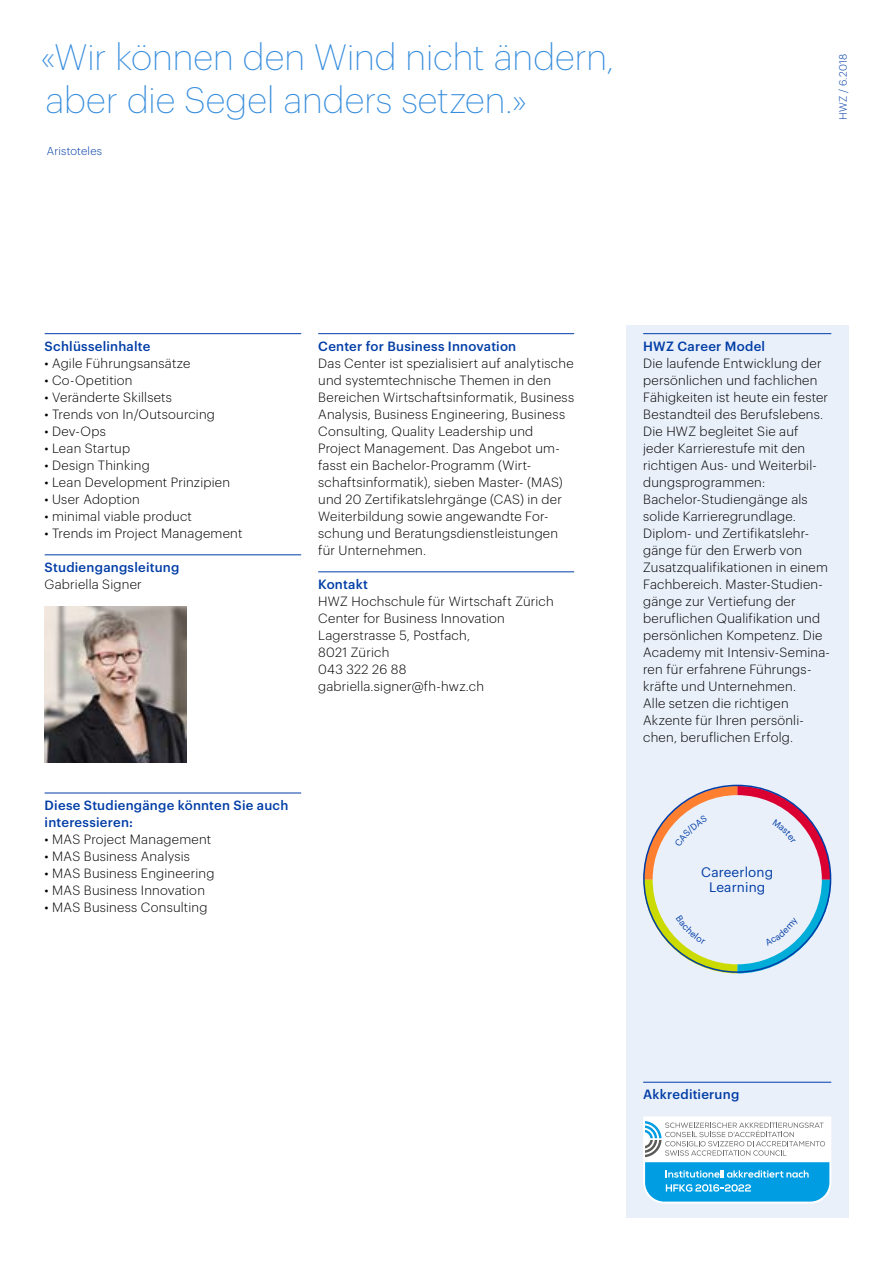
<style>
.page{position:relative;width:893px;height:1263px;background:#fff}
.page>*{position:absolute;margin:0;border:0;box-sizing:border-box;transform-origin:0 0}
.t1{font:200 36px/42.5px "Graphik";color:#368ddd}
.t2{font:13.5px/15px "Graphik";letter-spacing:.01em;color:#003da6;text-align:center}
.t3{font:300 13.2px/17px "Graphik";letter-spacing:.015em;color:#000}
.t4{font:500 13.2px/17px "Graphik";letter-spacing:.02em;color:#003da6}
.t5{font:300 11.25px "Graphik";letter-spacing:.02em;color:#003da6}
.t6{font:300 10.5px "Graphik";letter-spacing:.025em;color:#003da6}
</style>
<div class="page">
<div style="left:626px;top:325px;width:222px;height:893px;background:#eaf0fa"></div>
<hr style="left:643px;top:333px;width:188px;height:1px;background:#003da6">
<svg style="left:643px;top:1117px;width:188px;height:86px;background:#8ecde9"></svg>
<hr style="left:45px;top:333px;width:256px;height:1px;background:#003da6">
<hr style="left:45px;top:555px;width:256px;height:1px;background:#003da6">
<hr style="left:45px;top:793px;width:256px;height:1px;background:#003da6">
<hr style="left:318px;top:333px;width:256px;height:1px;background:#003da6">
<hr style="left:318px;top:572px;width:256px;height:1px;background:#003da6">
<hr style="left:643px;top:1082px;width:188px;height:1px;background:#003da6">
<img style="left:45px;top:606px;width:141px;height:156px">
<svg style="left:643px;top:786px;width:188px;height:187px"></svg>
<h1 class="t1" style="left:40px;top:33px;width:575px">«Wir können den Wind nicht ändern, aber die Segel anders setzen.»</h1>
<p class="t5" style="left:47px;top:143px;width:57px">Aristoteles</p>
<p class="t6" style="left:835px;top:120px;width:68px;rotate:-90deg">HWZ / 6.2018</p>
<p class="t4" style="left:45px;top:336px;width:107px">Schlüsselinhalte</p>
<p class="t3" style="left:45px;top:354px;width:147px">• Agile Führungsansätze</p>
<p class="t3" style="left:45px;top:371px;width:89px">• Co-Opetition</p>
<p class="t3" style="left:45px;top:388px;width:129px">• Veränderte Skillsets</p>
<p class="t3" style="left:45px;top:405px;width:172px">• Trends von In/Outsourcing</p>
<p class="t3" style="left:45px;top:422px;width:63px">• Dev-Ops</p>
<p class="t3" style="left:45px;top:439px;width:87px">• Lean Startup</p>
<p class="t3" style="left:45px;top:456px;width:107px">• Design Thinking</p>
<p class="t3" style="left:45px;top:473px;width:187px">• Lean Development Prinzipien</p>
<p class="t3" style="left:45px;top:490px;width:97px">• User Adoption</p>
<p class="t3" style="left:45px;top:507px;width:149px">• minimal viable product</p>
<p class="t3" style="left:45px;top:524px;width:199px">• Trends im Project Management</p>
<p class="t4" style="left:45px;top:558px;width:136px">Studiengangsleitung</p>
<p class="t3" style="left:45px;top:575px;width:99px">Gabriella Signer</p>
<p class="t4" style="left:318px;top:336px;width:200px">Center for Business Innovation</p>
<p class="t3" style="left:318px;top:354px;width:257px">Das Center ist spezialisiert auf analytische und systemtechnische Themen in den Bereichen Wirtschaftsinformatik, Business Analysis, Business Engineering, Business Consulting, Quality Leadership und Project Management. Das Angebot um&shy;fasst ein Bachelor-Programm (Wirt&shy;schaftsinformatik), sieben Master- (MAS) und 20 Zertifikatslehrgänge (CAS) in der Weiterbildung sowie angewandte For&shy;schung und Beratungsdienstleistungen für Unternehmen.</p>
<p class="t4" style="left:318px;top:575px;width:51px">Kontakt</p>
<p class="t3" style="left:318px;top:592px;width:237px">HWZ Hochschule für Wirtschaft Zürich<br>Center for Business Innovation<br>Lagerstrasse 5, Postfach,<br>8021 Zürich<br>043 322 26 88 gabriella.signer@fh-hwz.ch</p>
<p class="t4" style="left:45px;top:796px;width:245px">Diese Studiengänge könnten Sie auch interessieren:</p>
<p class="t3" style="left:45px;top:830px;width:168px">• MAS Project Management</p>
<p class="t3" style="left:45px;top:847px;width:147px">• MAS Business Analysis</p>
<p class="t3" style="left:45px;top:864px;width:171px">• MAS Business Engineering</p>
<p class="t3" style="left:45px;top:881px;width:162px">• MAS Business Innovation</p>
<p class="t3" style="left:45px;top:898px;width:164px">• MAS Business Consulting</p>
<p class="t4" style="left:643px;top:336px;width:124px">HWZ Career Model</p>
<p class="t3" style="left:643px;top:354px;width:188px">Die laufende Entwicklung der persönlichen und fachlichen<br>Fähigkeiten ist heute ein fester<br>Bestandteil des Berufslebens.<br>Die HWZ begleitet Sie auf jeder Karrierestufe mit den richtigen Aus- und Weiterbil&shy;dungsprogrammen:<br>Bachelor-Studiengänge als solide Karrieregrundlage.<br>Diplom- und Zertifikatslehr&shy;gänge für den Erwerb von<br>Zusatzqualifikationen in einem<br>Fachbereich. Master-Studien&shy;gänge zur Vertiefung der beruflichen Qualifikation und persönlichen Kompetenz. Die<br>Academy mit Intensiv-Semina&shy;ren für erfahrene Führungs&shy;kräfte und Unternehmen.<br>Alle setzen die richtigen<br>Akzente für Ihren persönli&shy;chen, beruflichen Erfolg.</p>
<p class="t2" style="left:701px;top:863px;width:73px">Careerlong<br>Learning</p>
<p class="t4" style="left:643px;top:1085px;width:98px">Akkreditierung</p>
</div>
